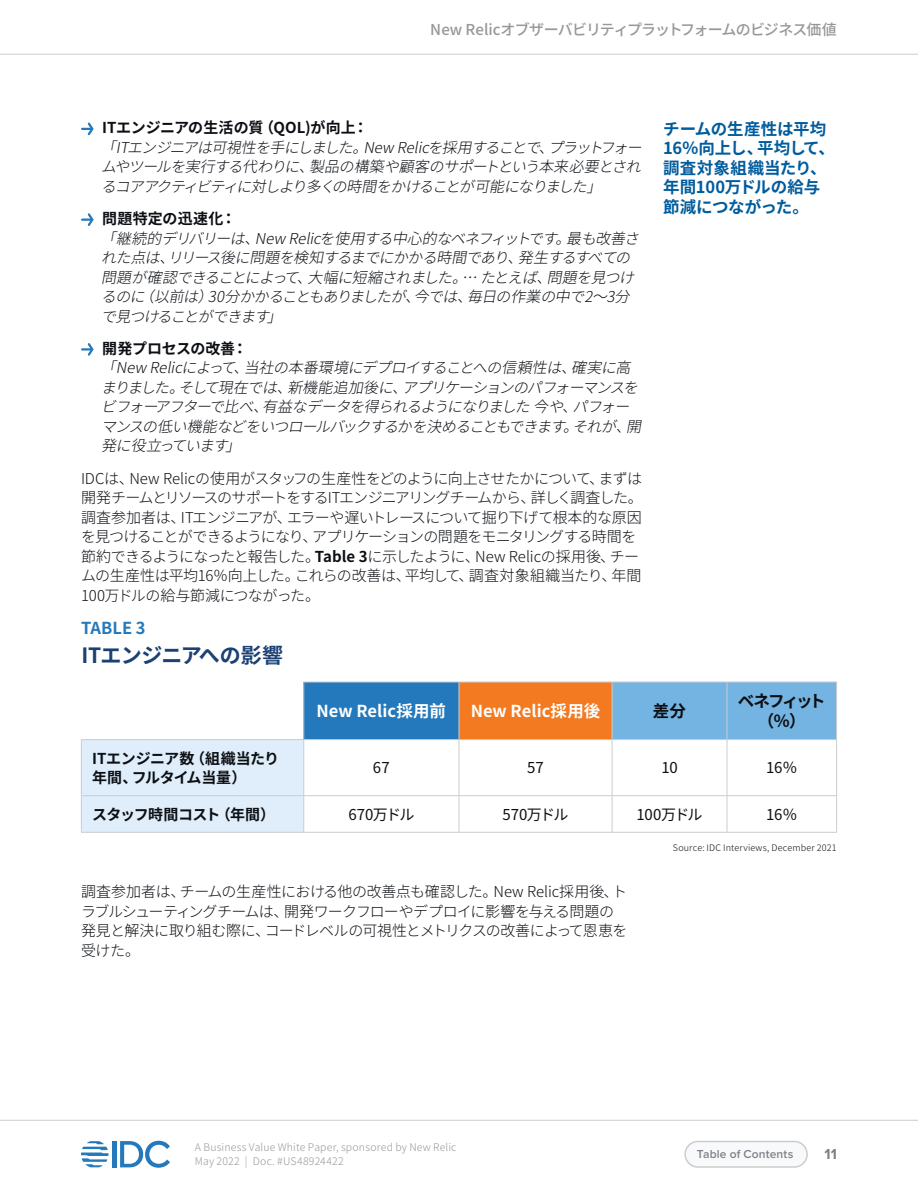
<style>
.page{position:relative;width:918px;height:1188px;background:#fff}
.page>*{position:absolute;margin:0;border:0;box-sizing:border-box;transform-origin:0 0}
.t1{font:700 21px "Noto Sans JP";letter-spacing:-.02em;color:#1b4073}
.t2{font:700 16.5px/19.5px "Noto Sans JP";letter-spacing:-.01em;color:#005c9d}
.t3{font:700 16.5px "Noto Sans JP";color:#fff}
.t4{font:700 16.5px/19.5px "Noto Sans JP";letter-spacing:-.13em;color:#0c0f14;text-align:center}
.t5{font:700 16.5px "Noto Sans JP";color:#2379bb}
.t6{font:italic 300 15px/19.5px "Noto Sans JP";color:#0c0f14}
.t7{font:300 15px/19.5px "Noto Sans JP";letter-spacing:-.045em;color:#0c0f14}
.t8{font:700 15px/19.5px "Noto Sans JP";letter-spacing:-.01em;color:#0c0f14}
.t9{font:500 15px "Noto Sans JP";letter-spacing:-.05em;color:#98989b}
.t10{font:15px "Noto Sans JP";letter-spacing:-.025em;color:#0c0f14}
.t11{font:700 15px "Noto Sans JP";letter-spacing:-.04em;color:#0c0f14}
.t12{font:700 15px "Noto Sans JP";letter-spacing:.015em;color:#0c0f14}
.t13{font:700 15px "Proxima Nova";color:#808188}
.t14{font:600 12px "Proxima Nova";letter-spacing:.015em;color:#808188}
.t15{font:300 10.5px/13.5px "Noto Sans JP";letter-spacing:.015em;color:#98989b}
.t16{font:300 9px "Noto Sans JP";letter-spacing:.02em;color:#0c0f14}
.s1{font-weight:700}
</style>
<div class="page">
<hr style="left:0;top:54px;width:918px;height:1px;background:#cdcccc">
<hr style="left:0;top:1120px;width:918px;height:1px;background:#cdcccc">
<hr style="left:113px;top:1141px;width:4px;height:26px;background:#2379bb">
<svg style="left:120px;top:1141px;width:50px;height:27px"></svg>
<svg style="left:81px;top:1141px;width:28px;height:26px"></svg>
<div style="left:685px;top:1142px;width:122px;height:25px;background:#f8f9fa;border-radius:13px"></div>
<div style="left:684px;top:1141px;width:124px;height:27px;border:2px solid #cdcccc;border-radius:13px"></div>
<svg style="left:82px;top:122px;width:12px;height:14px"></svg>
<svg style="left:82px;top:213px;width:12px;height:13px"></svg>
<svg style="left:82px;top:343px;width:12px;height:13px"></svg>
<svg style="left:304px;top:740px;width:532px;height:92px"></svg>
<div style="left:304px;top:682px;width:155px;height:58px;background:#2379bb"></div>
<div style="left:459px;top:682px;width:153px;height:58px;background:#f37a21"></div>
<div style="left:613px;top:683px;width:223px;height:56px;background:#74b4e2"></div>
<div style="left:82px;top:740px;width:221px;height:92px;background:#dfeefa"></div>
<hr style="left:303px;top:682px;width:156px;height:1px;background:#cdcccc">
<hr style="left:303px;top:682px;width:1px;height:57px;background:#cdcccc">
<hr style="left:459px;top:682px;width:153px;height:1px;background:#cdcccc">
<hr style="left:459px;top:682px;width:1px;height:57px;background:#cdcccc">
<hr style="left:612px;top:682px;width:115px;height:1px;background:#cdcccc">
<hr style="left:612px;top:682px;width:1px;height:57px;background:#cdcccc">
<hr style="left:727px;top:682px;width:110px;height:1px;background:#cdcccc">
<hr style="left:727px;top:682px;width:1px;height:57px;background:#cdcccc">
<hr style="left:836px;top:682px;width:1px;height:57px;background:#cdcccc">
<hr style="left:81px;top:739px;width:223px;height:1px;background:#cdcccc">
<hr style="left:81px;top:740px;width:1px;height:55px;background:#cdcccc">
<hr style="left:304px;top:739px;width:155px;height:1px;background:#cdcccc">
<hr style="left:303px;top:740px;width:1px;height:55px;background:#cdcccc">
<hr style="left:459px;top:739px;width:153px;height:1px;background:#cdcccc">
<hr style="left:459px;top:740px;width:1px;height:55px;background:#cdcccc">
<hr style="left:612px;top:739px;width:115px;height:1px;background:#cdcccc">
<hr style="left:612px;top:740px;width:1px;height:55px;background:#cdcccc">
<hr style="left:727px;top:739px;width:110px;height:1px;background:#cdcccc">
<hr style="left:727px;top:740px;width:1px;height:55px;background:#cdcccc">
<hr style="left:836px;top:740px;width:1px;height:55px;background:#cdcccc">
<hr style="left:81px;top:795px;width:223px;height:1px;background:#cdcccc">
<hr style="left:81px;top:796px;width:1px;height:36px;background:#cdcccc">
<hr style="left:304px;top:795px;width:155px;height:1px;background:#cdcccc">
<hr style="left:303px;top:796px;width:1px;height:36px;background:#cdcccc">
<hr style="left:459px;top:795px;width:153px;height:1px;background:#cdcccc">
<hr style="left:459px;top:796px;width:1px;height:36px;background:#cdcccc">
<hr style="left:612px;top:795px;width:115px;height:1px;background:#cdcccc">
<hr style="left:612px;top:796px;width:1px;height:36px;background:#cdcccc">
<hr style="left:727px;top:795px;width:110px;height:1px;background:#cdcccc">
<hr style="left:727px;top:796px;width:1px;height:36px;background:#cdcccc">
<hr style="left:836px;top:796px;width:1px;height:36px;background:#cdcccc">
<hr style="left:81px;top:832px;width:223px;height:1px;background:#cdcccc">
<hr style="left:304px;top:832px;width:155px;height:1px;background:#cdcccc">
<hr style="left:459px;top:832px;width:153px;height:1px;background:#cdcccc">
<hr style="left:612px;top:832px;width:115px;height:1px;background:#cdcccc">
<hr style="left:727px;top:832px;width:110px;height:1px;background:#cdcccc">
<p class="t9" style="left:430px;top:21px;width:408px">New Relicオブザーバビリティプラットフォームのビジネス価値</p>
<p class="t8" style="left:102px;top:119px;width:268px">ITエンジニアの生活の質（QOL)が向上：</p>
<p class="t6" style="left:101px;top:138px;width:550px;text-align:justify">「ITエンジニアは可視性を手にしました。NewRelicを採用することで、プラットフォームやツールを実行する代わりに、製品の構築や顧客のサポートという本来必要とされるコアアクティビティに対しより多くの時間をかけることが可能になりました」</p>
<p class="t12" style="left:102px;top:210px;width:135px">問題特定の迅速化：</p>
<p class="t6" style="left:101px;top:229px;width:547px">「継続的デリバリーは、NewRelicを使用する中心的なベネフィットです。最も改善された点は、リリース後に問題を検知するまでにかかる時間であり、発生するすべての問題が確認できることによって、大幅に短縮されました。… たとえば、問題を見つけるのに（以前は）30分かかることもありましたが、今では、毎日の作業の中で2～3分で見つけることができます」</p>
<p class="t8" style="left:102px;top:339px;width:147px">開発プロセスの改善：</p>
<p class="t6" style="left:101px;top:359px;width:549px">「NewRelicによって、当社の本番環境にデプロイすることへの信頼性は、確実に高まりました。そして現在では、新機能追加後に、アプリケーションのパフォーマンスをビフォーアフターで比べ、有益なデータを得られるようになりました 今や、パフォーマンスの低い機能などをいつロールバックするかを決めることもできます。それが、開発に役立っています」</p>
<p class="t7" style="left:81px;top:469px;width:563px">IDCは、New Relicの使用がスタッフの生産性をどのように向上させたかについて、まずは開発チームとリソースのサポートをするITエンジニアリングチームから、詳しく調査した。調査参加者は、ITエンジニアが、エラーや遅いトレースについて掘り下げて根本的な原因を見つけることができるようになり、アプリケーションの問題をモニタリングする時間を節約できるようになったと報告した。<span class="s1">Table 3</span>に示したように、New Relicの採用後、チームの生産性は平均16％向上した。これらの改善は、平均して、調査対象組織当たり、年間100万ドルの給与節減につながった。</p>
<p class="t5" style="left:81px;top:619px;width:66px">TABLE 3</p>
<h1 class="t1" style="left:81px;top:644px;width:203px">ITエンジニアへの影響</h1>
<p class="t3" style="left:317px;top:702px;width:131px">New Relic採用前</p>
<p class="t3" style="left:471px;top:702px;width:131px">New Relic採用後</p>
<p class="t4" style="left:653px;top:702px;width:35px">差分</p>
<p class="t4" style="left:738px;top:692px;width:90px">ベネフィット（％）</p>
<p class="t8" style="left:92px;top:749px;width:188px">ITエンジニア数（組織当たり年間、フルタイム当量）</p>
<p class="t10" style="left:373px;top:759px;width:18px">67</p>
<p class="t10" style="left:527px;top:759px;width:18px">57</p>
<p class="t10" style="left:661px;top:759px;width:18px">10</p>
<p class="t10" style="left:766px;top:759px;width:33px">16％</p>
<p class="t11" style="left:92px;top:806px;width:185px">スタッフ時間コスト（年間）</p>
<p class="t10" style="left:348px;top:806px;width:68px">670万ドル</p>
<p class="t10" style="left:503px;top:806px;width:67px">570万ドル</p>
<p class="t10" style="left:636px;top:806px;width:68px">100万ドル</p>
<p class="t10" style="left:766px;top:806px;width:33px">16％</p>
<p class="t16" style="left:673px;top:843px;width:165px">Source: IDC Interviews, December 2021</p>
<p class="t7" style="left:81px;top:882px;width:548px">調査参加者は、チームの生産性における他の改善点も確認した。New Relic採用後、トラブルシューティングチームは、開発ワークフローやデプロイに影響を与える問題の発見と解決に取り組む際に、コードレベルの可視性とメトリクスの改善によって恩恵を受けた。</p>
<p class="t2" style="left:663px;top:119px;width:173px">チームの生産性は平均<br>16％向上し、平均して、調査対象組織当たり、年間100万ドルの給与節減につながった。</p>
<p class="t15" style="left:195px;top:1141px;width:263px">A Business Value White Paper, sponsored by New Relic<br>May 2022 | Doc. #US48924422</p>
<p class="t14" style="left:697px;top:1147px;width:98px">Table of Contents</p>
<p class="t13" style="left:825px;top:1142px;width:14px">11</p>
</div>
